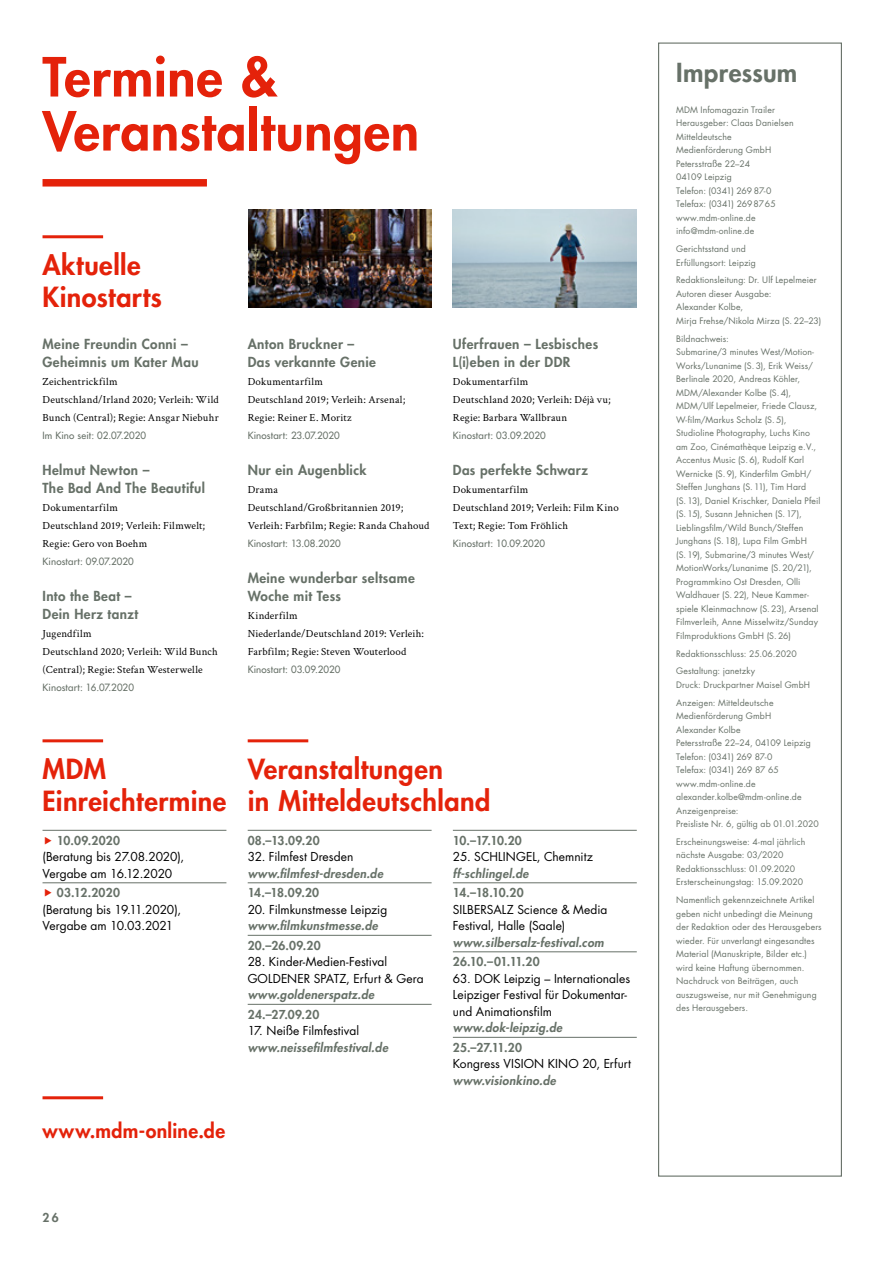
<style>
.page{position:relative;width:893px;height:1263px;background:#fff}
.page>*{position:absolute;margin:0;border:0;box-sizing:border-box;transform-origin:0 0}
.t1{font:800 52.5px/54px "Futura Std";letter-spacing:.015em;color:#e4220a}
.t2{font:800 27px/31.5px "Futura Std";letter-spacing:.02em;color:#e4220a}
.t3{font:800 25.5px "Futura Std";letter-spacing:.015em;color:#677168}
.t4{font:800 19.5px "Futura Std";letter-spacing:.02em;color:#e4220a}
.t5{font:800 13.5px/18px "Futura Std";letter-spacing:.03em;color:#677168}
.t6{font:12px/16.5px "Futura Std";color:#000}
.t7{font:italic 800 12px "Futura Std";letter-spacing:.03em;color:#677168}
.t8{font:800 12px "Futura Std";letter-spacing:.025em;color:#677168}
.t9{font:10.8px/18px "Crimson Text";letter-spacing:.02em;color:#000}
.t10{font:500 9.75px "Futura Std";letter-spacing:.01em;color:#677168}
.t11{font:8.7px/13.5px "Futura Std";letter-spacing:.01em;color:#677168}
</style>
<div class="page">
<div style="left:658px;top:43px;width:184px;height:1134px;border:1px solid #677168"></div>
<hr style="left:43px;top:739px;width:60px;height:3px;background:#e4220a">
<hr style="left:43px;top:830px;width:183px;height:1px;background:#677168">
<hr style="left:43px;top:882px;width:183px;height:1px;background:#677168">
<hr style="left:43px;top:1096px;width:60px;height:3px;background:#e4220a">
<hr style="left:248px;top:739px;width:60px;height:3px;background:#e4220a">
<hr style="left:248px;top:830px;width:184px;height:1px;background:#677168">
<hr style="left:248px;top:882px;width:184px;height:1px;background:#677168">
<hr style="left:248px;top:935px;width:184px;height:1px;background:#677168">
<hr style="left:248px;top:1004px;width:184px;height:1px;background:#677168">
<hr style="left:453px;top:830px;width:184px;height:1px;background:#677168">
<hr style="left:453px;top:882px;width:184px;height:1px;background:#677168">
<hr style="left:453px;top:951px;width:184px;height:1px;background:#677168">
<hr style="left:453px;top:1037px;width:184px;height:1px;background:#677168">
<div style="left:43px;top:179px;width:164px;height:8px;background:#e4220a"></div>
<hr style="left:43px;top:235px;width:60px;height:3px;background:#e4220a">
<img style="left:248px;top:210px;width:183px;height:97px">
<img style="left:453px;top:210px;width:184px;height:97px">
<h1 class="t1" style="left:43px;top:50px;width:378px">Termine &amp;<br>Veranstaltungen</h1>
<h2 class="t2" style="left:43px;top:249px;width:121px">Aktuelle<br>Kinostarts</h2>
<h3 class="t5" style="left:43px;top:335px;width:158px">Meine Freundin Conni –<br>Geheimnis um Kater Mau</h3>
<p class="t9" style="left:43px;top:372px;width:178px">Zeichentrickfilm<br>Deutschland/Irland 2020; Verleih: Wild<br>Bunch (Central); Regie: Ansgar Niebuhr</p>
<p class="t10" style="left:43px;top:429px;width:105px">Im Kino seit: 02.07.2020</p>
<h3 class="t5" style="left:43px;top:461px;width:164px">Helmut Newton –<br>The Bad And The Beautiful</h3>
<p class="t9" style="left:43px;top:498px;width:164px">Dokumentarfilm<br>Deutschland 2019; Verleih: Filmwelt;<br>Regie: Gero von Boehm</p>
<p class="t10" style="left:43px;top:555px;width:93px">Kinostart: 09.07.2020</p>
<h3 class="t5" style="left:43px;top:587px;width:97px">Into the Beat –<br>Dein Herz tanzt</h3>
<p class="t9" style="left:43px;top:624px;width:177px">Jugendfilm<br>Deutschland 2020; Verleih: Wild Bunch (Central); Regie: Stefan Westerwelle</p>
<p class="t10" style="left:43px;top:681px;width:93px">Kinostart: 16.07.2020</p>
<h3 class="t5" style="left:248px;top:335px;width:130px">Anton Bruckner –<br>Das verkannte Genie</h3>
<p class="t9" style="left:248px;top:372px;width:159px">Dokumentarfilm<br>Deutschland 2019; Verleih: Arsenal;<br>Regie: Reiner E. Moritz</p>
<p class="t10" style="left:248px;top:429px;width:94px">Kinostart: 23.07.2020</p>
<h3 class="t5" style="left:248px;top:461px;width:120px">Nur ein Augenblick</h3>
<p class="t9" style="left:248px;top:480px;width:183px">Drama<br>Deutschland/Großbritannien 2019;<br>Verleih: Farbfilm; Regie: Randa Chahoud</p>
<p class="t10" style="left:248px;top:537px;width:95px">Kinostart: 13.08.2020</p>
<h3 class="t5" style="left:248px;top:569px;width:169px">Meine wunderbar seltsame<br>Woche mit Tess</h3>
<p class="t9" style="left:248px;top:606px;width:178px">Kinderfilm<br>Niederlande/Deutschland 2019: Verleih:<br>Farbfilm; Regie: Steven Wouterlood</p>
<p class="t10" style="left:248px;top:663px;width:94px">Kinostart: 03.09.2020</p>
<h3 class="t5" style="left:453px;top:335px;width:147px">Uferfrauen – Lesbisches<br>L(i)eben in der DDR</h3>
<p class="t9" style="left:453px;top:372px;width:159px">Dokumentarfilm<br>Deutschland 2020; Verleih: Déjà vu;<br>Regie: Barbara Wallbraun</p>
<p class="t10" style="left:453px;top:429px;width:94px">Kinostart: 03.09.2020</p>
<h3 class="t5" style="left:453px;top:461px;width:136px">Das perfekte Schwarz</h3>
<p class="t9" style="left:453px;top:480px;width:167px">Dokumentarfilm<br>Deutschland 2019; Verleih: Film Kino<br>Text; Regie: Tom Fröhlich</p>
<p class="t10" style="left:453px;top:537px;width:94px">Kinostart: 10.09.2020</p>
<h2 class="t2" style="left:43px;top:753px;width:185px">MDM<br>Einreichtermine</h2>
<h3 class="t8" style="left:57px;top:832px;width:65px">10.09.2020</h3>
<h3 class="t6" style="left:43px;top:848px;width:143px">(Beratung bis 27.08.2020),<br>Vergabe am 16.12.2020</h3>
<h3 class="t8" style="left:57px;top:885px;width:65px">03.12.2020</h3>
<h3 class="t6" style="left:43px;top:901px;width:140px">(Beratung bis 19.11.2020),<br>Vergabe am 10.03.2021</h3>
<h3 class="t4" style="left:43px;top:1118px;width:184px">www.mdm-online.de</h3>
<h2 class="t2" style="left:248px;top:753px;width:244px">Veranstaltungen<br>in Mitteldeutschland</h2>
<h3 class="t8" style="left:248px;top:832px;width:74px">08.–13.09.20</h3>
<h3 class="t6" style="left:248px;top:848px;width:107px">32. Filmfest Dresden</h3>
<h3 class="t7" style="left:248px;top:865px;width:137px">www.filmfest-dresden.de</h3>
<h3 class="t8" style="left:248px;top:885px;width:73px">14.–18.09.20</h3>
<h3 class="t6" style="left:248px;top:901px;width:141px">20. Filmkunstmesse Leipzig</h3>
<h3 class="t7" style="left:248px;top:918px;width:132px">www.filmkunstmesse.de</h3>
<h3 class="t8" style="left:248px;top:937px;width:74px">20.–26.09.20</h3>
<h3 class="t6" style="left:248px;top:953px;width:177px">28. Kinder-Medien-Festival<br>GOLDENER SPATZ, Erfurt &amp; Gera</h3>
<h3 class="t7" style="left:248px;top:987px;width:128px">www.goldenerspatz.de</h3>
<h3 class="t8" style="left:248px;top:1006px;width:73px">24.–27.09.20</h3>
<h3 class="t6" style="left:248px;top:1022px;width:113px">17. Neiße Filmfestival</h3>
<h3 class="t7" style="left:248px;top:1039px;width:142px">www.neissefilmfestival.de</h3>
<h3 class="t8" style="left:453px;top:832px;width:71px">10.–17.10.20</h3>
<h3 class="t6" style="left:453px;top:848px;width:142px">25. SCHLINGEL, Chemnitz</h3>
<h3 class="t7" style="left:453px;top:865px;width:77px">ff-schlingel.de</h3>
<h3 class="t8" style="left:453px;top:885px;width:72px">14.–18.10.20</h3>
<h3 class="t6" style="left:453px;top:901px;width:156px">SILBERSALZ Science &amp; Media<br>Festival, Halle (Saale)</h3>
<h3 class="t7" style="left:453px;top:934px;width:152px">www.silbersalz-festival.com</h3>
<h3 class="t8" style="left:453px;top:954px;width:88px">26.10.–01.11.20</h3>
<h3 class="t6" style="left:453px;top:970px;width:179px">63. DOK Leipzig – Internationales<br>Leipziger Festival für Dokumentar&shy;und Animationsfilm</h3>
<h3 class="t7" style="left:453px;top:1020px;width:111px">www.dok-leipzig.de</h3>
<h3 class="t8" style="left:453px;top:1039px;width:71px">25.–27.11.20</h3>
<h3 class="t6" style="left:453px;top:1055px;width:180px">Kongress VISION KINO 20, Erfurt</h3>
<h3 class="t7" style="left:453px;top:1072px;width:104px">www.visionkino.de</h3>
<h3 class="t8" style="left:43px;top:1210px;width:18px">26</h3>
<h3 class="t3" style="left:676px;top:56px;width:123px">Impressum</h3>
<p class="t11" style="left:676px;top:103px;width:119px">MDM Infomagazin Trailer<br>Herausgeber: Claas Danielsen<br>Mitteldeutsche<br>Medienförderung GmbH<br>Petersstraße 22–24<br>04109 Leipzig<br>Telefon: (0341) 269 87-0<br>Telefax: (0341) 269 87 65 www.mdm-online.de info@mdm-online.de</p>
<p class="t11" style="left:676px;top:242px;width:81px">Gerichtsstand und<br>Erfüllungsort: Leipzig</p>
<p class="t11" style="left:676px;top:274px;width:147px">Redaktionsleitung: Dr. Ulf Lepelmeier<br>Autoren dieser Ausgabe:<br>Alexander Kolbe,<br>Mirja Frehse/Nikola Mirza (S. 22–23)</p>
<p class="t11" style="left:676px;top:332px;width:146px">Bildnachweis:<br>Submarine/3 minutes West/Motion-Works/Lunanime (S. 3), Erik Weiss/ Berlinale 2020, Andreas Köhler, MDM/Alexander Kolbe (S. 4), MDM/Ulf Lepelmeier, Friede Clausz, W-film/Markus Scholz (S. 5), Studioline Photography, Luchs Kino am Zoo, Cinémathèque Leipzig e.V., Accentus Music (S. 6), Rudolf Karl Wernicke (S. 9), Kinderfilm GmbH/ Steffen Junghans (S. 11), Tim Hard<br>(S. 13), Daniel Krischker, Daniela Pfeil (S. 15), Susann Jehnichen (S. 17), Lieblingsfilm/Wild Bunch/Steffen Junghans (S. 18), Lupa Film GmbH<br>(S. 19), Submarine/3 minutes West/ MotionWorks/Lunanime (S. 20/21), Programmkino Ost Dresden, Olli Waldhauer (S. 22), Neue Kammer&shy;spiele Kleinmachnow (S. 23), Arsenal Filmverleih, Anne Misselwitz/Sunday Filmproduktions GmbH (S. 26)</p>
<p class="t11" style="left:676px;top:644px;width:122px;line-height:17.7px">Redaktionsschluss: 25.06.2020<br>Gestaltung: janetzky</p>
<p class="t11" style="left:676px;top:676px;width:135px;line-height:17.7px">Druck: Druckpartner Maisel GmbH<br>Anzeigen: Mitteldeutsche</p>
<p class="t11" style="left:676px;top:709px;width:144px">Medienförderung GmbH<br>Alexander Kolbe<br>Petersstraße 22–24, 04109 Leipzig<br>Telefon: (0341) 269 87-0<br>Telefax: (0341) 269 87 65 www.mdm-online.de alexander.kolbe@mdm-online.de<br>Anzeigenpreise:<br>Preisliste Nr. 6, gültig ab 01.01.2020</p>
<p class="t11" style="left:676px;top:835px;width:131px">Erscheinungsweise: 4-mal jährlich nächste Ausgabe: 03/2020<br>Redaktionsschluss: 01.09.2020<br>Ersterscheinungstag: 15.09.2020</p>
<p class="t11" style="left:676px;top:893px;width:147px">Namentlich gekennzeichnete Artikel geben nicht unbedingt die Meinung der Redaktion oder des Herausgebers wieder. Für unverlangt eingesandtes Material (Manuskripte, Bilder etc.) wird keine Haftung übernommen.<br>Nachdruck von Beiträgen, auch auszugsweise, nur mit Genehmigung des Herausgebers.</p>
</div>
